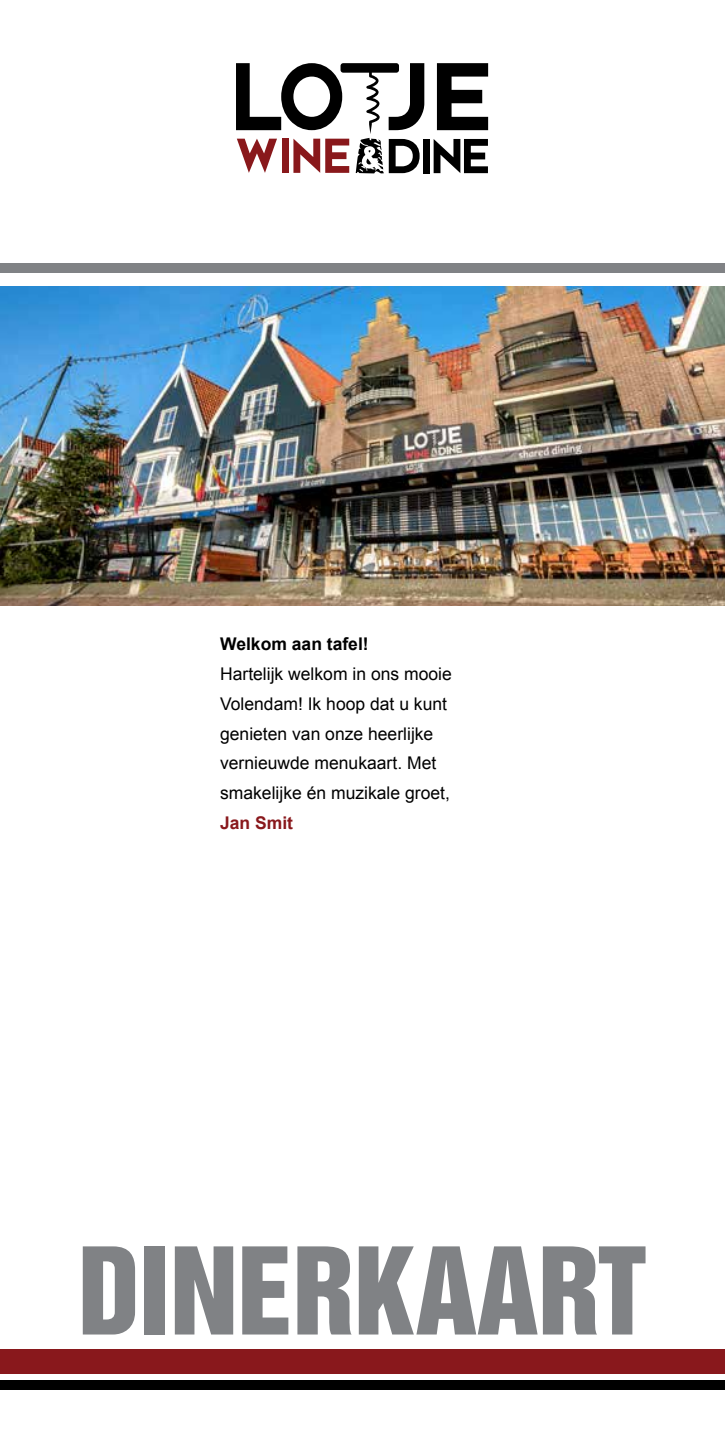
<style>
.page{position:relative;width:725px;height:1454px;background:#fff}
.page>*{position:absolute;margin:0;border:0;box-sizing:border-box;transform-origin:0 0}
.t1{font:110.25px "Helvetica Inserat LT Std";color:#808285}
.t2{font:17.5px/29.8px "Arial";color:#000}
.t3{font:700 17.5px "Arial";color:#000}
.t4{font:700 17.5px "Arial";color:#89181c}
</style>
<div class="page">
<div style="left:0;top:1348px;width:724px;height:25px;background:#89181c"></div>
<div style="left:0;top:1379px;width:724px;height:10px;background:#000"></div>
<svg style="left:436px;top:63px;width:52px;height:67px"></svg>
<div style="left:423px;top:139px;width:7px;height:34px;background:#000"></div>
<svg style="left:433px;top:139px;width:54px;height:34px"></svg>
<svg style="left:236px;top:63px;width:188px;height:110px"></svg>
<div style="left:0;top:263px;width:724px;height:10px;background:#808285"></div>
<img style="left:0;top:286px;width:724px;height:319px">
<p class="t3" style="left:220px;top:633px;width:150px">Welkom aan tafel!</p>
<p class="t2" style="left:220px;top:659px;width:233px">Hartelijk welkom in ons mooie<br>Volendam! Ik hoop dat u kunt genieten van onze heerlijke vernieuwde menukaart. Met smakelijke én muzikale groet,</p>
<p class="t4" style="left:220px;top:811px;width:74px">Jan Smit</p>
<h1 class="t1" style="left:78px;top:1225px;width:569px">DINERKAART</h1>
</div>
